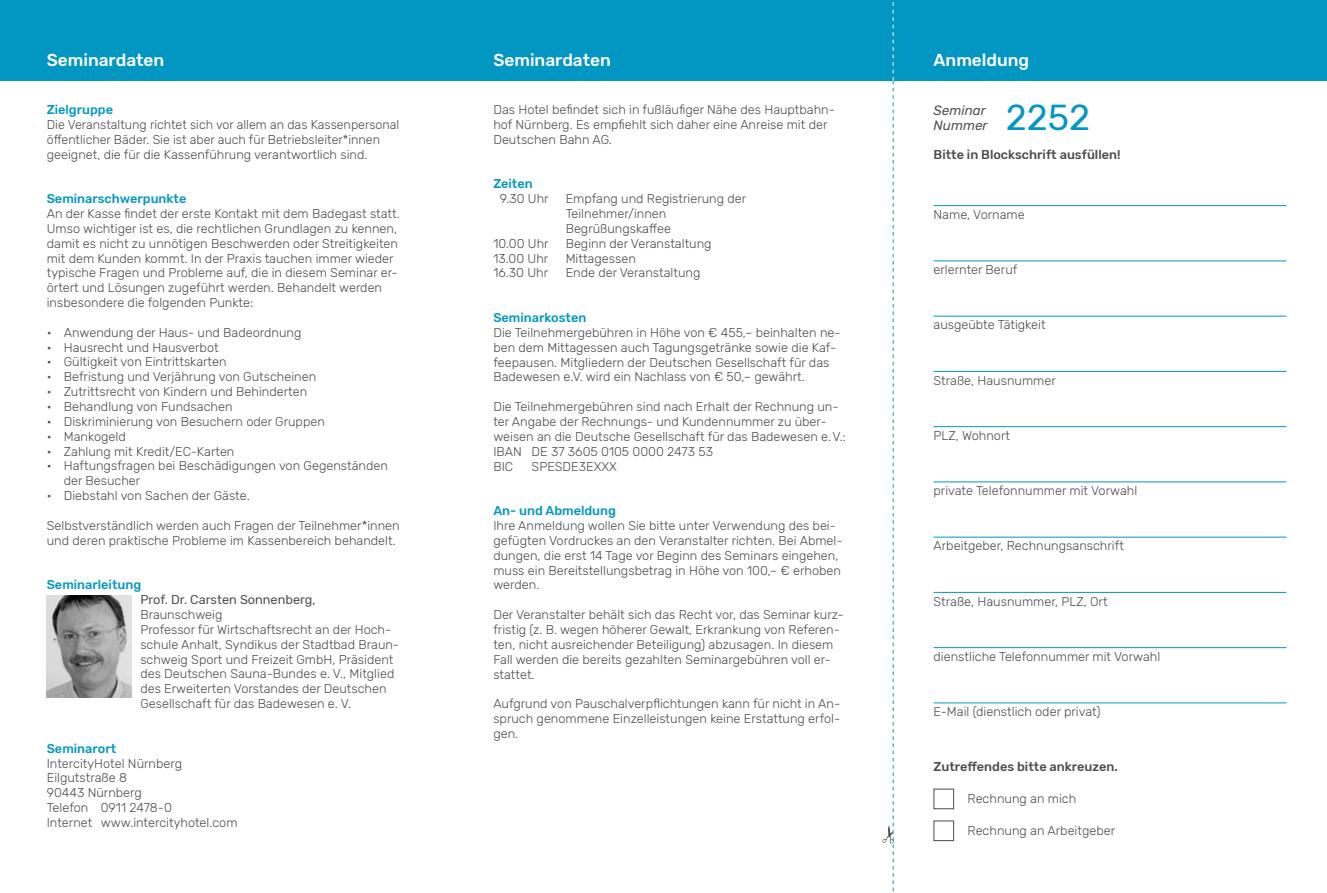
<style>
.page{position:relative;width:1327px;height:893px;background:#fff}
.page>*{position:absolute;margin:0;border:0;box-sizing:border-box;transform-origin:0 0}
.t1{font:36px "Rubik";color:#0197c2}
.t2{font:500 17.25px "Rubik";color:#fff}
.t3{font:italic 13.5px/15px "Rubik";color:#4b4c4d}
.t4{font:300 12.75px/14.9px "Rubik";color:#4b4c4d}
.t5{font:500 12.75px "Rubik";color:#0197c2}
.t6{font:500 12.75px "Rubik";color:#4b4c4d}
.t7{font:12.75px "Rubik";color:#4b4c4d}
</style>
<div class="page">
<div style="left:0;top:0;width:1327px;height:81px;background:#0197c2"></div>
<svg style="left:882px;top:2px;width:11px;height:890px"></svg>
<hr style="left:933px;top:205px;width:353px;height:1px;background:#0197c2">
<hr style="left:933px;top:261px;width:353px;height:1px;background:#0197c2">
<hr style="left:933px;top:316px;width:353px;height:1px;background:#0197c2">
<hr style="left:933px;top:371px;width:353px;height:1px;background:#0197c2">
<hr style="left:933px;top:426px;width:353px;height:1px;background:#0197c2">
<hr style="left:933px;top:481px;width:353px;height:1px;background:#0197c2">
<hr style="left:933px;top:537px;width:353px;height:1px;background:#0197c2">
<hr style="left:933px;top:592px;width:353px;height:1px;background:#0197c2">
<hr style="left:933px;top:647px;width:353px;height:1px;background:#0197c2">
<hr style="left:933px;top:702px;width:353px;height:1px;background:#0197c2">
<div style="left:933px;top:789px;width:21px;height:20px;border:1px solid #4b4c4d"></div>
<div style="left:933px;top:821px;width:21px;height:20px;border:1px solid #4b4c4d"></div>
<img style="left:47px;top:595px;width:85px;height:102px">
<h2 class="t2" style="left:47px;top:50px;width:119px">Seminardaten</h2>
<h2 class="t2" style="left:493px;top:50px;width:119px">Seminardaten</h2>
<p class="t5" style="left:47px;top:102px;width:68px">Zielgruppe</p>
<p class="t4" style="left:47px;top:117px;width:354px">Die Veranstaltung richtet sich vor allem an das Kassenpersonal öffentlicher Bäder. Sie ist aber auch für Betriebsleiter*innen geeignet, die für die Kassenführung verantwortlich sind.</p>
<p class="t5" style="left:47px;top:191px;width:141px">Seminarschwerpunkte</p>
<p class="t4" style="left:47px;top:206px;width:354px">An der Kasse findet der erste Kontakt mit dem Badegast statt.<br>Umso wichtiger ist es, die rechtlichen Grundlagen zu kennen, damit es nicht zu unnötigen Beschwerden oder Streitigkeiten mit dem Kunden kommt. In der Praxis tauchen immer wieder typische Fragen und Probleme auf, die in diesem Seminar er&shy;örtert und Lösungen zugeführt werden. Behandelt werden insbesondere die folgenden Punkte:</p>
<p class="t4" style="left:47px;top:325px;width:256px">• Anwendung der Haus- und Badeordnung</p>
<p class="t4" style="left:47px;top:340px;width:173px">• Hausrecht und Hausverbot</p>
<p class="t4" style="left:47px;top:355px;width:181px">• Gültigkeit von Eintrittskarten</p>
<p class="t4" style="left:47px;top:370px;width:271px">• Befristung und Verjährung von Gutscheinen</p>
<p class="t4" style="left:47px;top:385px;width:262px">• Zutrittsrecht von Kindern und Behinderten</p>
<p class="t4" style="left:47px;top:399px;width:187px">• Behandlung von Fundsachen</p>
<p class="t4" style="left:47px;top:414px;width:280px">• Diskriminierung von Besuchern oder Gruppen</p>
<p class="t4" style="left:47px;top:429px;width:80px">• Mankogeld</p>
<p class="t4" style="left:47px;top:444px;width:189px">• Zahlung mit Kredit/EC-Karten</p>
<p class="t4" style="left:64px;top:459px;width:326px;text-indent:-17px">• Haftungsfragen bei Beschädigungen von Gegenständen der Besucher</p>
<p class="t4" style="left:47px;top:489px;width:205px">• Diebstahl von Sachen der Gäste.</p>
<p class="t4" style="left:47px;top:518px;width:354px">Selbstverständlich werden auch Fragen der Teilnehmer*innen und deren praktische Probleme im Kassenbereich behandelt.</p>
<p class="t5" style="left:47px;top:577px;width:96px">Seminarleitung</p>
<p class="t7" style="left:140px;top:592px;width:177px">Prof. Dr. Carsten Sonnenberg,</p>
<p class="t4" style="left:140px;top:607px;width:260px">Braunschweig<br>Professor für Wirtschaftsrecht an der Hoch&shy;schule Anhalt, Syndikus der Stadtbad Braun&shy;schweig Sport und Freizeit GmbH, Präsident des Deutschen Sauna-Bundes e. V., Mitglied des Erweiterten Vorstandes der Deutschen Gesellschaft für das Badewesen e. V.</p>
<p class="t5" style="left:47px;top:741px;width:71px">Seminarort</p>
<p class="t4" style="left:47px;top:756px;width:192px">IntercityHotel Nürnberg<br>Eilgutstraße 8<br>90443 Nürnberg<br>Telefon 0911 2478-0<br>Internet www.intercityhotel.com</p>
<p class="t4" style="left:493px;top:103px;width:343px">Das Hotel befindet sich in fußläufiger Nähe des Hauptbahn&shy;hof Nürnberg. Es empfiehlt sich daher eine Anreise mit der<br>Deutschen Bahn AG.</p>
<p class="t5" style="left:493px;top:177px;width:41px">Zeiten</p>
<p class="t4" style="left:500px;top:192px;width:50px">9.30 Uhr</p>
<p class="t4" style="left:566px;top:192px;width:182px">Empfang und Registrierung der<br>Teilnehmer/innen<br>Begrüßungskaffee</p>
<p class="t4" style="left:493px;top:236px;width:57px">10.00 Uhr</p>
<p class="t4" style="left:566px;top:236px;width:147px">Beginn der Veranstaltung</p>
<p class="t4" style="left:493px;top:251px;width:56px">13.00 Uhr</p>
<p class="t4" style="left:566px;top:251px;width:72px">Mittagessen</p>
<p class="t4" style="left:493px;top:266px;width:56px">16.30 Uhr</p>
<p class="t4" style="left:566px;top:266px;width:136px">Ende der Veranstaltung</p>
<p class="t5" style="left:493px;top:310px;width:94px">Seminarkosten</p>
<p class="t4" style="left:493px;top:325px;width:349px">Die Teilnehmergebühren in Höhe von € 455,– beinhalten ne&shy;ben dem Mittagessen auch Tagungsgetränke sowie die Kaf&shy;feepausen. Mitgliedern der Deutschen Gesellschaft für das Badewesen e.V. wird ein Nachlass von € 50,– gewährt.</p>
<p class="t4" style="left:493px;top:400px;width:354px">Die Teilnehmergebühren sind nach Erhalt der Rechnung un&shy;ter Angabe der Rechnungs- und Kundennummer zu über&shy;weisen an die Deutsche Gesellschaft für das Badewesen e.V.:<br>IBAN DE 37 3605 0105 0000 2473 53<br>BIC</p>
<p class="t4" style="left:531px;top:459px;width:87px">SPESDE3EXXX</p>
<p class="t5" style="left:493px;top:503px;width:124px">An- und Abmeldung</p>
<p class="t4" style="left:493px;top:518px;width:351px">Ihre Anmeldung wollen Sie bitte unter Verwendung des bei&shy;gefügten Vordruckes an den Veranstalter richten. Bei Abmel&shy;dungen, die erst 14 Tage vor Beginn des Seminars eingehen, muss ein Bereitstellungsbetrag in Höhe von 100,– € erhoben werden.</p>
<p class="t4" style="left:493px;top:608px;width:352px">Der Veranstalter behält sich das Recht vor, das Seminar kurz&shy;fristig (z. B. wegen höherer Gewalt, Erkrankung von Referen&shy;ten, nicht ausreichender Beteiligung) abzusagen. In diesem Fall werden die bereits gezahlten Seminargebühren voll er&shy;stattet.</p>
<p class="t4" style="left:493px;top:697px;width:348px;text-align:justify">Aufgrund von Pauschalverpflichtungen kann für nicht in An&shy;spruch genommene Einzelleistungen keine Erstattung erfol&shy;gen.</p>
<h2 class="t2" style="left:933px;top:50px;width:97px">Anmeldung</h2>
<p class="t3" style="left:933px;top:103px;width:56px">Seminar<br>Nummer</p>
<h1 class="t1" style="left:1006px;top:97px;width:86px">2252</h1>
<p class="t6" style="left:933px;top:148px;width:188px">Bitte in Blockschrift ausfüllen!</p>
<p class="t4" style="left:933px;top:207px;width:93px">Name, Vorname</p>
<p class="t4" style="left:933px;top:263px;width:85px">erlernter Beruf</p>
<p class="t4" style="left:933px;top:318px;width:113px">ausgeübte Tätigkeit</p>
<p class="t4" style="left:933px;top:373px;width:124px">Straße, Hausnummer</p>
<p class="t4" style="left:933px;top:428px;width:78px">PLZ, Wohnort</p>
<p class="t4" style="left:933px;top:483px;width:205px">private Telefonnummer mit Vorwahl</p>
<p class="t4" style="left:933px;top:539px;width:192px">Arbeitgeber, Rechnungsanschrift</p>
<p class="t4" style="left:933px;top:594px;width:175px">Straße, Hausnummer, PLZ, Ort</p>
<p class="t4" style="left:933px;top:649px;width:228px">dienstliche Telefonnummer mit Vorwahl</p>
<p class="t4" style="left:933px;top:704px;width:168px">E-Mail (dienstlich oder privat)</p>
<p class="t6" style="left:933px;top:759px;width:186px">Zutreffendes bitte ankreuzen.</p>
<p class="t4" style="left:967px;top:792px;width:110px">Rechnung an mich</p>
<p class="t4" style="left:967px;top:823px;width:149px">Rechnung an Arbeitgeber</p>
</div>
